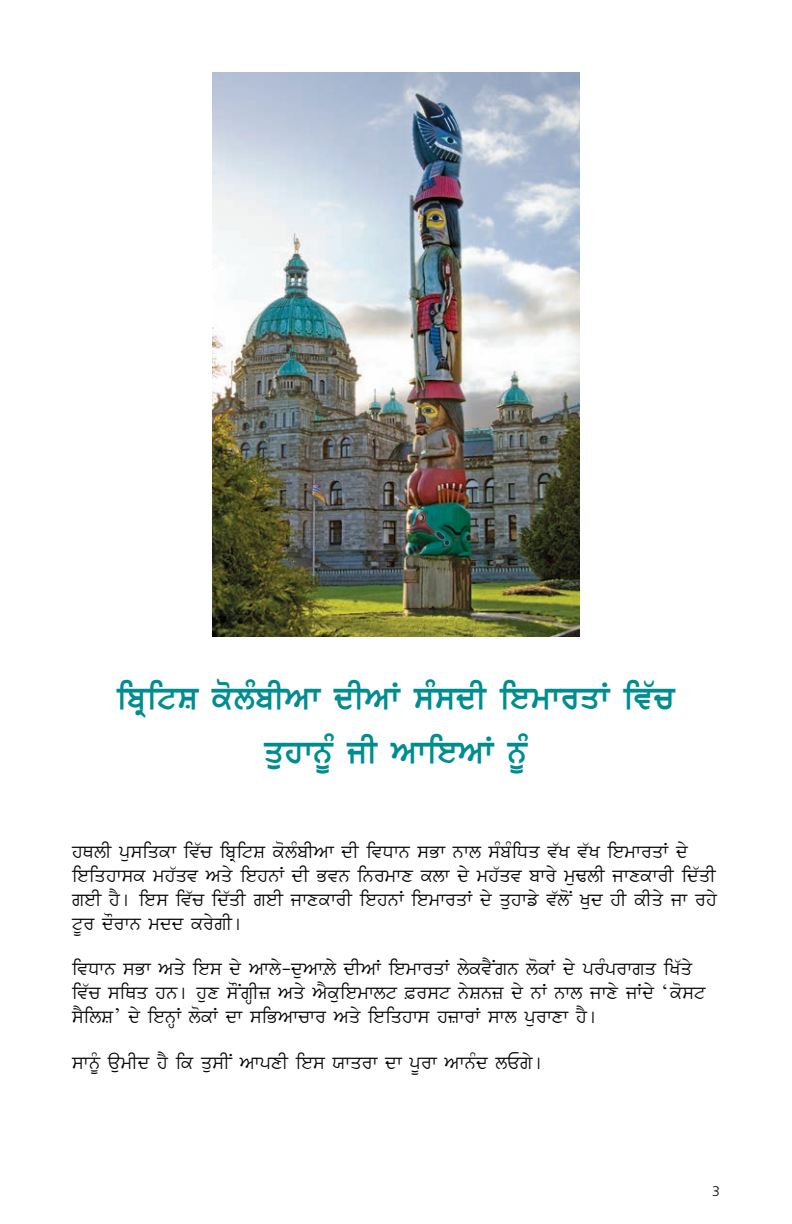
<style>
.page{position:relative;width:792px;height:1224px;background:#fff}
.page>*{position:absolute;margin:0;border:0;box-sizing:border-box;transform-origin:0 0}
.t1{font:300 34px/54px "Anmol Lipi";color:#008d8f;text-align:center}
.t2{font:19px/24px "Anmol Lipi";color:#040503}
.t3{font:300 14px "Frutiger LT Std";color:#040503}
</style>
<div class="page">
<img style="left:213px;top:72px;width:366px;height:564px">
<h1 class="t1" style="left:117px;top:672px;width:560px">IBRITS KOLMBIAW DIAW SMSDI IEMWRQW IV`C<br>QUHWNUM JI AWIEAW NUM</h1>
<p class="t2" style="left:72px;top:840px;width:656px">HQLI PUSIQKW IV`C IBRITS KOLMBIAW DI IVDWN SBW NWL SMBMIDQ V`K V`K IEMWRQW DY IEIQHWSK MH`QV AQYIEHNW DI BVN INRMWX KLW DYMH`QV BWRYMUFLI JWXKWRI ID`QI GEI HY[ IES IV`C ID`QI GEI JWXKWRI IEHNW IEMWRQW DYQUHWFYV`LON KUD HI KIQYJW RHY TUR DORWN MDD KRYGI[</p>
<p class="t2" style="left:72px;top:958px;width:635px">IVDWN SBW AQYIES DYAWLY-DUAWLYDIAW IEMWRQW LYKVYNGN LOKW DYPRMPRWGQ IK`QY<br>IV`C SIQQ HN[ HUX SONGHIZ AQYAYKUIEMWLT &amp;RST NYSNZ DYNW NWL JWXYJWDY‘KOST<br>SYILS’ DYIENHW LOKW DW SIBAWCWR AQYIEIQHWS HZWRW SWL PURWXW HY[</p>
<p class="t2" style="left:72px;top:1051px;width:474px">SWƑ AUMID HYIK QUSIN AWPXI IES XWQRW DW PURW AWNMD LEGY[</p>
<p class="t3" style="left:712px;top:1183px;width:9px">3</p>
</div>
